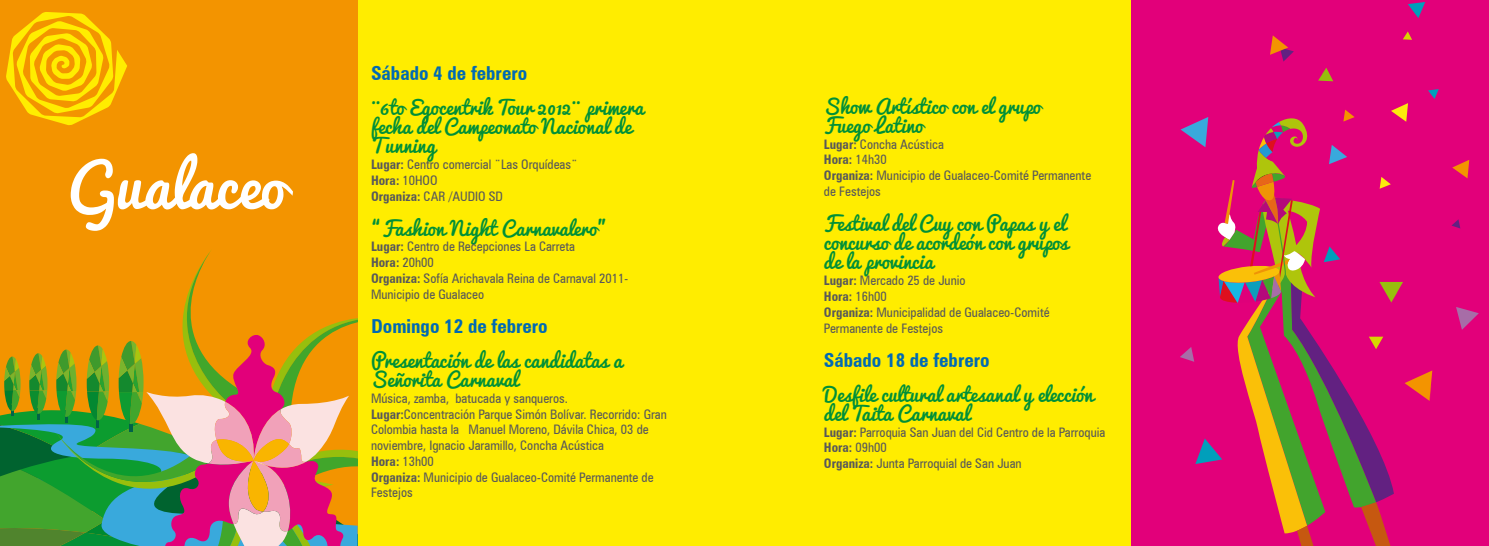
<style>
.page{position:relative;width:1489px;height:546px;background:#fff}
.page>*{position:absolute;margin:0;border:0;box-sizing:border-box;transform-origin:0 0}
.t1{font:59.85px "Pacifico";color:#fff}
.t2{font:19.25px/19.2px "Pacifico";color:#009037}
.t3{font:700 condensed 19.25px "Zurich BT";color:#006ab3}
.t4{font:condensed 13.12px/15.8px "Zurich BT";color:#58585a}
.s1{font-weight:700}
</style>
<div class="page">
<div style="left:357px;top:0;width:1131px;height:546px;background:#ffed00"></div>
<div style="left:1131px;top:0;width:357px;height:546px;background:#e2007a"></div>
<svg style="left:1456px;top:307px;width:22px;height:23px"></svg>
<svg style="left:1452px;top:160px;width:16px;height:18px"></svg>
<svg style="left:1318px;top:68px;width:15px;height:13px"></svg>
<svg style="left:1408px;top:2px;width:16px;height:16px"></svg>
<svg style="left:1270px;top:35px;width:23px;height:27px"></svg>
<svg style="left:1403px;top:31px;width:8px;height:9px"></svg>
<svg style="left:1451px;top:219px;width:9px;height:9px"></svg>
<svg style="left:1180px;top:89px;width:258px;height:457px"></svg>
<div style="left:0;top:0;width:357px;height:546px;background:#f39400"></div>
<svg style="left:6px;top:12px;width:121px;height:113px"></svg>
<svg style="left:0;top:251px;width:357px;height:295px"></svg>
<h1 class="t1" style="left:68px;top:133px;width:219px">Gualaceo</h1>
<h2 class="t3" style="left:371px;top:61px;width:158px">Sábado 4 de febrero</h2>
<h2 class="t2" style="left:371px;top:97px;width:274px">¨6to Egocentrik Tour 2012¨ primera fecha del Campeonato Nacional de<br>Tunning</h2>
<p class="t4" style="left:371px;top:156px;width:208px"><span class="s1">Lugar:</span> Centro comercial ¨Las Orquídeas¨<br><span class="s1">Hora:</span> 10HOO<br><span class="s1">Organiza:</span> CAR /AUDIO SD</p>
<h2 class="t2" style="left:371px;top:218px;width:239px">“Fashion Night Carnavalero”</h2>
<p class="t4" style="left:371px;top:239px;width:258px"><span class="s1">Lugar:</span> Centro de Recepciones La Carreta<br><span class="s1">Hora:</span> 20h00<br><span class="s1">Organiza:</span> Sofía Arichavala Reina de Carnaval 2011-<br>Municipio de Gualaceo</p>
<h2 class="t3" style="left:371px;top:314px;width:178px">Domingo 12 de febrero</h2>
<h2 class="t2" style="left:371px;top:350px;width:253px">Presentación de las candidatas a<br>Señorita Carnaval</h2>
<p class="t4" style="left:371px;top:390px;width:297px">Música, zamba, batucada y sanqueros.<br><span class="s1">Lugar:</span>Concentración Parque Simón Bolívar. Recorrido: Gran Colombia hasta la Manuel Moreno, Dávila Chica, 03 de noviembre, Ignacio Jaramillo, Concha Acústica<br><span class="s1">Hora:</span> 13h00<br><span class="s1">Organiza:</span> Municipio de Gualaceo-Comité Permanente de Festejos</p>
<h2 class="t2" style="left:823px;top:96px;width:218px">Show Artístico con el grupo<br>Fuego Latino</h2>
<p class="t4" style="left:823px;top:136px;width:269px"><span class="s1">Lugar:</span> Concha Acústica<br><span class="s1">Hora:</span> 14h30<br><span class="s1">Organiza:</span> Municipio de Gualaceo-Comité Permanente de Festejos</p>
<h2 class="t2" style="left:823px;top:213px;width:246px">Festival del Cuy con Papas y el concurso de acordeón con grupos de la provincia</h2>
<p class="t4" style="left:823px;top:272px;width:227px"><span class="s1">Lugar:</span> Mercado 25 de Junio<br><span class="s1">Hora:</span> 16h00<br><span class="s1">Organiza:</span> Municipalidad de Gualaceo-Comité<br>Permanente de Festejos</p>
<h2 class="t3" style="left:823px;top:348px;width:167px">Sábado 18 de febrero</h2>
<h2 class="t2" style="left:823px;top:384px;width:271px">Desfile cultural artesanal y elección del Taita Carnaval</h2>
<p class="t4" style="left:823px;top:424px;width:283px"><span class="s1">Lugar:</span> Parroquia San Juan del Cid Centro de la Parroquia<br><span class="s1">Hora:</span> 09h00<br><span class="s1">Organiza:</span> Junta Parroquial de San Juan</p>
</div>
